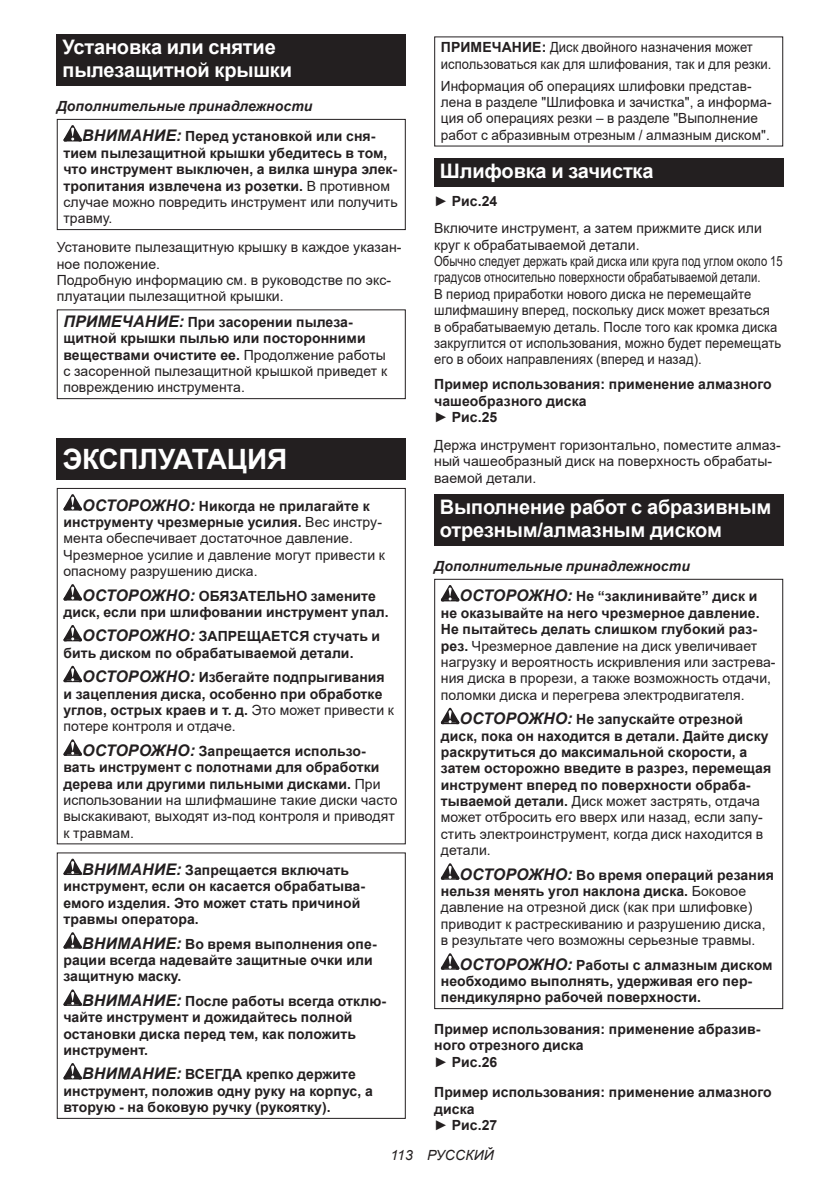
<style>
.page{position:relative;width:840px;height:1191px;background:#fff}
.page>*{position:absolute;margin:0;border:0;box-sizing:border-box;transform-origin:0 0}
.t1{font:700 28px "Arial";letter-spacing:-.01em;color:#fff}
.t2{font:700 20px/23.4px "Arial";letter-spacing:-.01em;color:#fff}
.t3{font:14px/16.4px "Arial";letter-spacing:.005em;color:#231f20}
.t4{font:700 14px/16.4px "Arial";letter-spacing:.005em;color:#231f20}
.t5{font:italic 700 14px/30.6px "Arial";letter-spacing:.005em;color:#231f20}
.t6{font:14px/16.4px "Arial";letter-spacing:.005em;color:#231f20;scale:.93 1}
.t7{font:italic 14px "Arial";letter-spacing:.005em;color:#231f20}
.s1{font-size:16px}
.s2{font-style:normal}
.s3{font-weight:400}
.s4{font-weight:700;font-style:italic;font-size:16px}
.s5{font-weight:700}
.s6{font-style:italic;font-size:16px}
</style>
<div class="page">
<div style="left:57px;top:34px;width:348px;height:52px;background:#231f20"></div>
<svg style="left:63px;top:125px;width:19px;height:16px"></svg>
<div style="left:57px;top:119px;width:348px;height:111px;border:1px solid #231f20"></div>
<div style="left:57px;top:309px;width:348px;height:90px;border:1px solid #231f20"></div>
<div style="left:57px;top:439px;width:348px;height:41px;background:#231f20"></div>
<svg style="left:63px;top:494px;width:19px;height:16px"></svg>
<svg style="left:63px;top:584px;width:19px;height:16px"></svg>
<svg style="left:63px;top:625px;width:19px;height:16px"></svg>
<svg style="left:63px;top:666px;width:19px;height:16px"></svg>
<svg style="left:63px;top:739px;width:19px;height:16px"></svg>
<div style="left:57px;top:488px;width:348px;height:356px;border:1px solid #231f20"></div>
<svg style="left:63px;top:858px;width:19px;height:17px"></svg>
<svg style="left:63px;top:932px;width:19px;height:16px"></svg>
<svg style="left:63px;top:989px;width:19px;height:16px"></svg>
<svg style="left:63px;top:1063px;width:19px;height:16px"></svg>
<div style="left:434px;top:158px;width:348px;height:28px;background:#231f20"></div>
<div style="left:434px;top:494px;width:348px;height:52px;background:#231f20"></div>
<svg style="left:440px;top:585px;width:19px;height:16px"></svg>
<svg style="left:440px;top:708px;width:19px;height:16px"></svg>
<svg style="left:440px;top:863px;width:19px;height:16px"></svg>
<svg style="left:440px;top:953px;width:19px;height:16px"></svg>
<div style="left:434px;top:579px;width:348px;height:430px;border:1px solid #231f20"></div>
<h2 class="t2" style="left:62px;top:36px;width:231px">Установка или снятие пылезащитной крышки</h2>
<p class="t5" style="left:82px;top:91px;width:295px;text-indent:-25px">Дополнительные принадлежности<br><span class="s1">ВНИМАНИЕ:</span> <span class="s2">Перед установкой или сня-</span></p>
<p class="t4" style="left:63px;top:145px;width:335px">тием пылезащитной крышки убедитесь в том, что инструмент выключен, а вилка шнура элек&shy;тропитания извлечена из розетки. <span class="s3">В противном случае можно повредить инструмент или получить травму.</span></p>
<p class="t3" style="left:57px;top:239px;width:346px">Установите пылезащитную крышку в каждое указан&shy;ное положение.<br>Подробную информацию см. в руководстве по экс&shy;плуатации пылезащитной крышки.</p>
<p class="t3" style="left:63px;top:314px;width:325px"><span class="s4">ПРИМЕЧАНИЕ:</span> <span class="s5">При засорении пылеза&shy;щитной крышки пылью или посторонними веществами очистите ее.</span> Продолжение работы с засоренной пылезащитной крышкой приведет к повреждению инструмента.</p>
<h1 class="t1" style="left:62px;top:439px;width:226px">ЭКСПЛУАТАЦИЯ</h1>
<p class="t3" style="left:63px;top:497px;width:323px;text-indent:19px"><span class="s4">ОСТОРОЖНО:</span> <span class="s5">Никогда не прилагайте к инструменту чрезмерные усилия.</span> Вес инстру&shy;мента обеспечивает достаточное давление.<br>Чрезмерное усилие и давление могут привести к опасному разрушению диска.</p>
<p class="t4" style="left:63px;top:587px;width:327px;text-align:center"><span class="s6">ОСТОРОЖНО:</span> ОБЯЗАТЕЛЬНО замените диск, если при шлифовании инструмент упал.</p>
<p class="t4" style="left:63px;top:628px;width:318px;text-indent:19px"><span class="s6">ОСТОРОЖНО:</span> ЗАПРЕЩАЕТСЯ стучать и бить диском по обрабатываемой детали.</p>
<p class="t4" style="left:63px;top:669px;width:332px;text-indent:19px"><span class="s6">ОСТОРОЖНО:</span> Избегайте подпрыгивания и зацепления диска, особенно при обработке углов, острых краев и т. д. <span class="s3">Это может привести к потере контроля и отдаче.</span></p>
<p class="t3" style="left:63px;top:742px;width:335px;text-indent:19px"><span class="s4">ОСТОРОЖНО:</span> <span class="s5">Запрещается использо&shy;вать инструмент с полотнами для обработки дерева или другими пильными дисками.</span> При использовании на шлифмашине такие диски часто выскакивают, выходят из-под контроля и приводят к травмам.</p>
<p class="t4" style="left:63px;top:862px;width:303px;text-indent:19px"><span class="s6">ВНИМАНИЕ:</span> Запрещается включать инструмент, если он касается обрабатыва&shy;емого изделия. Это может стать причиной травмы оператора.</p>
<p class="t4" style="left:63px;top:935px;width:314px;text-indent:19px"><span class="s6">ВНИМАНИЕ:</span> Во время выполнения опе&shy;рации всегда надевайте защитные очки или защитную маску.</p>
<p class="t4" style="left:63px;top:993px;width:324px;text-indent:19px"><span class="s6">ВНИМАНИЕ:</span> После работы всегда отклю&shy;чайте инструмент и дожидайтесь полной остановки диска перед тем, как положить инструмент.</p>
<p class="t4" style="left:63px;top:1066px;width:311px;text-indent:19px"><span class="s6">ВНИМАНИЕ:</span> ВСЕГДА крепко держите инструмент, положив одну руку на корпус, а вторую - на боковую ручку (рукоятку).</p>
<p class="t6" style="left:440px;top:39px;width:357px"><span class="s5">ПРИМЕЧАНИЕ:</span> Диск двойного назначения может использоваться как для шлифования, так и для резки.</p>
<p class="t3" style="left:440px;top:77px;width:332px">Информация об операциях шлифовки представ&shy;лена в разделе "Шлифовка и зачистка", а информа&shy;ция об операциях резки – в разделе "Выполнение работ с абразивным отрезным / алмазным диском".</p>
<h2 class="t2" style="left:439px;top:159px;width:215px">Шлифовка и зачистка</h2>
<p class="t3" style="left:434px;top:187px;width:329px;line-height:27.8px">► <span class="s5">Рис.24<br></span>Включите инструмент, а затем прижмите диск или</p>
<p class="t3" style="left:434px;top:236px;width:350px">круг к обрабатываемой детали.<br>Обычно следует держать край диска или круга под углом около 15 градусов относительно поверхности обрабатываемой детали.<br>В период приработки нового диска не перемещайте шлифмашину вперед, поскольку диск может врезаться<br>в обрабатываемую деталь. После того как кромка диска закруглится от использования, можно будет перемещать его в обоих направлениях (вперед и назад).</p>
<p class="t4" style="left:434px;top:376px;width:339px">Пример использования: применение алмазного чашеобразного диска<br><span class="s3">►</span> Рис.25</p>
<p class="t3" style="left:434px;top:436px;width:348px">Держа инструмент горизонтально, поместите алмаз&shy;ный чашеобразный диск на поверхность обрабаты&shy;ваемой детали.</p>
<h2 class="t2" style="left:439px;top:495px;width:333px">Выполнение работ с абразивным отрезным/алмазным диском</h2>
<p class="t5" style="left:459px;top:551px;width:299px;text-indent:-25px">Дополнительные принадлежности<br><span class="s1">ОСТОРОЖНО:</span> <span class="s2">Не “заклинивайте” диск и</span></p>
<p class="t3" style="left:440px;top:604px;width:336px"><span class="s5">не оказывайте на него чрезмерное давление.<br>Не пытайтесь делать слишком глубокий раз&shy;рез.</span> Чрезмерное давление на диск увеличивает нагрузку и вероятность искривления или застрева&shy;ния диска в прорези, а также возможность отдачи, поломки диска и перегрева электродвигателя.</p>
<p class="t4" style="left:440px;top:711px;width:332px;text-indent:19px"><span class="s6">ОСТОРОЖНО:</span> Не запускайте отрезной диск, пока он находится в детали. Дайте диску раскрутиться до максимальной скорости, а затем осторожно введите в разрез, перемещая инструмент вперед по поверхности обраба&shy;тываемой детали. <span class="s3">Диск может застрять, отдача может отбросить его вверх или назад, если запу&shy;стить электроинструмент, когда диск находится в детали.</span></p>
<p class="t3" style="left:440px;top:866px;width:334px;text-indent:19px"><span class="s4">ОСТОРОЖНО:</span> <span class="s5">Во время операций резания нельзя менять угол наклона диска.</span> Боковое давление на отрезной диск (как при шлифовке) приводит к растрескиванию и разрушению диска, в результате чего возможны серьезные травмы.</p>
<p class="t4" style="left:440px;top:956px;width:333px;text-indent:19px"><span class="s6">ОСТОРОЖНО:</span> Работы с алмазным диском необходимо выполнять, удерживая его пер&shy;пендикулярно рабочей поверхности.</p>
<p class="t4" style="left:434px;top:1021px;width:327px">Пример использования: применение абразив&shy;ного отрезного диска<br><span class="s3">►</span> Рис.26</p>
<p class="t4" style="left:434px;top:1084px;width:339px">Пример использования: применение алмазного диска<br><span class="s3">►</span> Рис.27</p>
<p class="t7" style="left:390px;top:1146px;width:105px">113 РУССКИЙ</p>
</div>
